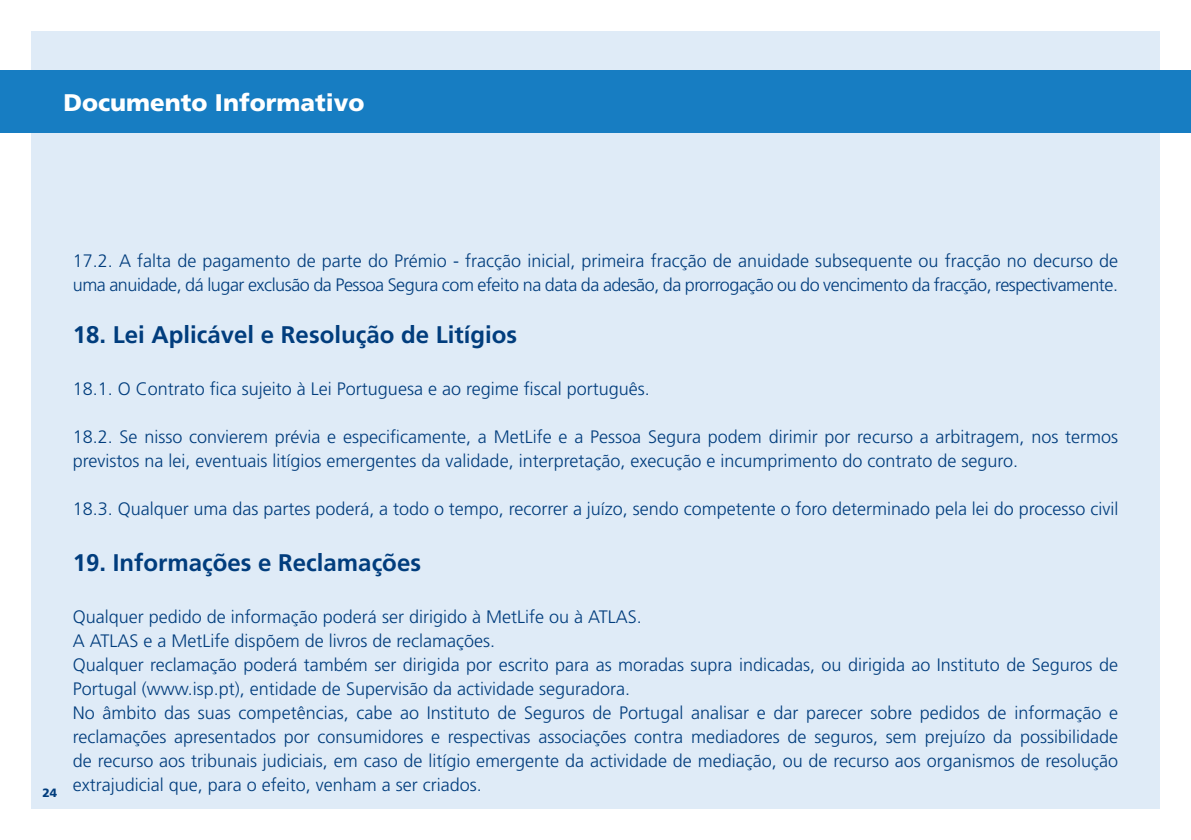
<style>
.page{position:relative;width:1191px;height:840px;background:#fff}
.page>*{position:absolute;margin:0;border:0;box-sizing:border-box;transform-origin:0 0}
.MetLifeTitulo1{font:700 24px "Frutiger PP Std";color:#013d7d}
.t1{font:900 24px "Frutiger PP Std";color:#fff}
.MetLifeTexto{font:300 18px/24px "Frutiger LT Std";color:#013d7d}
.MetLifeTexto-2{font:300 18px/24px "Frutiger LT Std";letter-spacing:-.025em;color:#013d7d}
.t2{font:900 12px "Frutiger PP Std";color:#013d7d}
</style>
<div class="page">
<div style="left:31px;top:31px;width:1128px;height:777px;background:#dfebf7"></div>
<div style="left:0;top:70px;width:1191px;height:62px;background:#177dc2"></div>
<p class="t1" style="left:63px;top:88px;width:302px">Documento Informativo</p>
<p class="t2" style="left:42px;top:784px;width:16px">24</p>
<p class="MetLifeTexto-2" style="left:73px;top:249px;width:1047px">17.2. A falta de pagamento de parte do Prémio - fracção inicial, primeira fracção de anuidade subsequente ou fracção no decurso de uma anuidade, dá lugar exclusão da Pessoa Segura com efeito na data da adesão, da prorrogação ou do vencimento da fracção, respectivamente.</p>
<p class="MetLifeTitulo1" style="left:73px;top:320px;width:446px">18. Lei Aplicável e Resolução de Litígios</p>
<p class="MetLifeTexto" style="left:73px;top:377px;width:578px">18.1. O Contrato fica sujeito à Lei Portuguesa e ao regime fiscal português.</p>
<p class="MetLifeTexto" style="left:73px;top:425px;width:1047px">18.2. Se nisso convierem prévia e especificamente, a MetLife e a Pessoa Segura podem dirimir por recurso a arbitragem, nos termos previstos na lei, eventuais litígios emergentes da validade, interpretação, execução e incumprimento do contrato de seguro.</p>
<p class="MetLifeTexto" style="left:73px;top:497px;width:1047px">18.3. Qualquer uma das partes poderá, a todo o tempo, recorrer a juízo, sendo competente o foro determinado pela lei do processo civil</p>
<p class="MetLifeTitulo1" style="left:73px;top:548px;width:350px">19. Informações e Reclamações</p>
<p class="MetLifeTexto" style="left:73px;top:605px;width:570px">Qualquer pedido de informação poderá ser dirigido à MetLife ou à ATLAS.</p>
<p class="MetLifeTexto" style="left:73px;top:629px;width:424px">A ATLAS e a MetLife dispõem de livros de reclamações.</p>
<p class="MetLifeTexto" style="left:73px;top:653px;width:1046px">Qualquer reclamação poderá também ser dirigida por escrito para as moradas supra indicadas, ou dirigida ao Instituto de Seguros de<br>Portugal (www.isp.pt), entidade de Supervisão da actividade seguradora.</p>
<p class="MetLifeTexto" style="left:73px;top:701px;width:1047px;text-align:justify">No âmbito das suas competências, cabe ao Instituto de Seguros de Portugal analisar e dar parecer sobre pedidos de informação e reclamações apresentados por consumidores e respectivas associações contra mediadores de seguros, sem prejuízo da possibilidade de recurso aos tribunais judiciais, em caso de litígio emergente da actividade de mediação, ou de recurso aos organismos de resolução extrajudicial que, para o efeito, venham a ser criados.</p>
</div>
